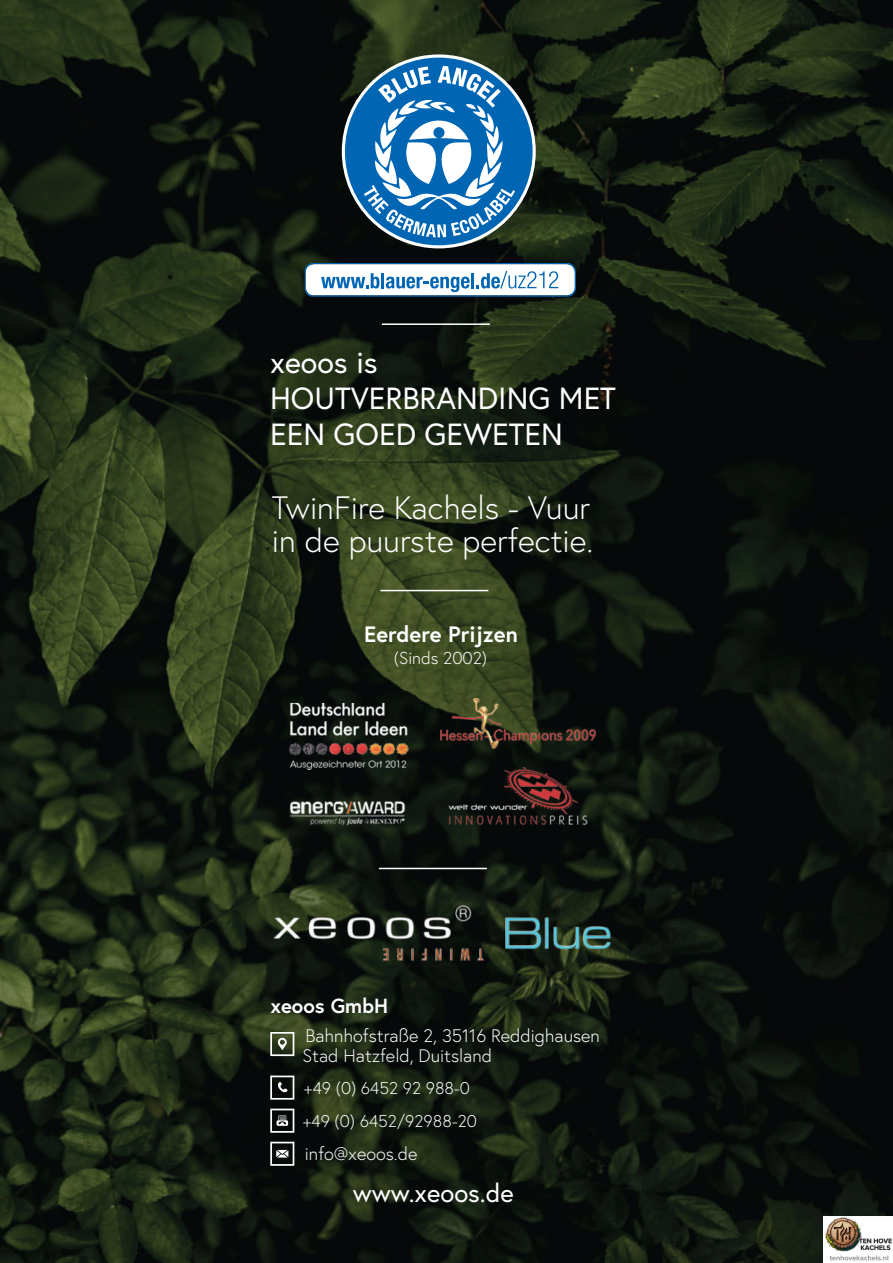
<style>
.page{position:relative;width:893px;height:1263px;background:#fff}
.page>*{position:absolute;margin:0;border:0;box-sizing:border-box;transform-origin:0 0}
.t1{font:300 32.4px/32.5px "Europa";color:#fff}
.t2{font:30.6px/35.7px "Europa";color:#fff}
.t3{font:25.65px "Europa";color:#fff}
.t4{font:700 22.2px "Europa";color:#fff}
.t5{font:700 20.4px "Europa";color:#fff}
.t6{font:300 18.15px/20.2px "Europa";color:#fff}
.t7{font:300 17.25px "Europa";color:#fff}
.t8{font:300 16.95px/33.8px "Europa";color:#fff}
</style>
<div class="page">
<img style="left:0;top:0;width:893px;height:1263px">
<hr style="left:382px;top:323px;width:108px;height:2px;background:#fff">
<hr style="left:380px;top:590px;width:108px;height:1px;background:#fff">
<hr style="left:379px;top:868px;width:108px;height:1px;background:#fff">
<img style="left:290px;top:702px;width:118px;height:68px">
<img style="left:441px;top:698px;width:155px;height:50px">
<img style="left:449px;top:767px;width:139px;height:58px">
<img style="left:284px;top:786px;width:124px;height:52px">
<img style="left:259px;top:889px;width:367px;height:91px">
<svg style="left:270px;top:1032px;width:24px;height:24px"></svg>
<svg style="left:270px;top:1075px;width:24px;height:25px"></svg>
<svg style="left:270px;top:1109px;width:24px;height:24px"></svg>
<svg style="left:270px;top:1142px;width:24px;height:24px"></svg>
<svg style="left:345px;top:58px;width:188px;height:187px"></svg>
<img style="left:304px;top:263px;width:272px;height:33px">
<svg style="left:321px;top:273px;width:58px;height:16px"></svg>
<hr style="left:381px;top:273px;width:3px;height:15px;background:#0066b4">
<svg style="left:386px;top:277px;width:84px;height:15px"></svg>
<hr style="left:471px;top:273px;width:3px;height:15px;background:#0066b4">
<svg style="left:476px;top:271px;width:82px;height:18px"></svg>
<img style="left:824px;top:1216px;width:69px;height:47px">
<h2 class="t2" style="left:270px;top:344px;width:347px">xeoos is<br>HOUTVERBRANDING MET<br>EEN GOED GEWETEN</h2>
<h1 class="t1" style="left:272px;top:491px;width:323px">TwinFire Kachels - Vuur in de puurste perfectie.</h1>
<p class="t4" style="left:364px;top:619px;width:155px">Eerdere Prijzen</p>
<p class="t7" style="left:394px;top:647px;width:95px">(Sinds 2002)</p>
<p class="t5" style="left:270px;top:992px;width:119px">xeoos GmbH</p>
<p class="t6" style="left:303px;top:1025px;width:299px">Bahnhofstraße 2, 35116 Reddighausen<br>Stad Hatzfeld, Duitsland</p>
<p class="t8" style="left:303px;top:1070px;width:176px">+49 (0) 6452 92 988-0 +49 (0) 6452/92988-20</p>
<p class="t6" style="left:305px;top:1144px;width:114px">info@xeoos.de</p>
<h3 class="t3" style="left:353px;top:1176px;width:163px">www.xeoos.de</h3>
</div>
